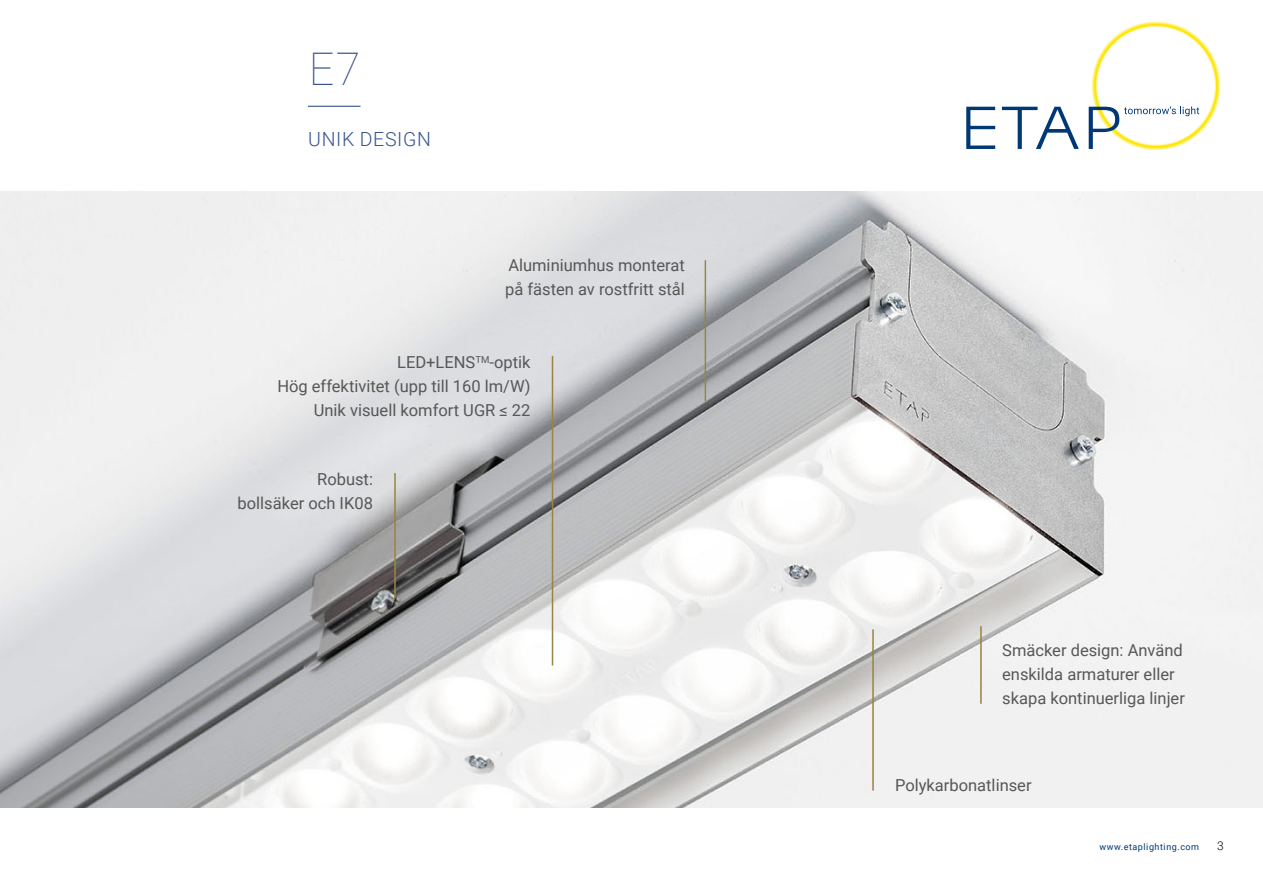
<style>
.page{position:relative;width:1263px;height:893px;background:#fff}
.page>*{position:absolute;margin:0;border:0;box-sizing:border-box;transform-origin:0 0}
.t1{font:100 45px "Roboto";color:#38548d}
.t2{font:300 19.5px "Roboto";letter-spacing:.035em;color:#38548d}
.t3{font:16.5px/24px "Roboto";color:#575756}
.t4{font:300 12px "Roboto";color:#000}
.t5{font:9px "Roboto";letter-spacing:.06em;color:#003876}
</style>
<div class="page">
<svg style="left:966px;top:107px;width:29px;height:42px"></svg>
<svg style="left:1002px;top:107px;width:77px;height:42px"></svg>
<svg style="left:1089px;top:21px;width:132px;height:129px"></svg>
<img style="left:0;top:191px;width:1263px;height:617px">
<hr style="left:552px;top:356px;width:1px;height:309px;background:#998442">
<hr style="left:980px;top:626px;width:2px;height:78px;background:#998442">
<hr style="left:872px;top:629px;width:2px;height:162px;background:#998442">
<hr style="left:705px;top:260px;width:1px;height:141px;background:#998442">
<hr style="left:394px;top:473px;width:2px;height:125px;background:#998442">
<hr style="left:308px;top:106px;width:52px;height:1px;background:#38548d">
<h1 class="t1" style="left:309px;top:37px;width:53px">E7</h1>
<p class="t2" style="left:308px;top:125px;width:124px">UNIK DESIGN</p>
<p class="t3" style="left:505px;top:252px;width:181px">Aluminiumhus monterat på fästen av rostfritt stål</p>
<p class="t3" style="left:277px;top:350px;width:255px;text-align:right">LED+LENS<sup>TM</sup>-optik<br>Hög effektivitet (upp till 160 lm/W)<br>Unik visuell komfort UGR ≤ 22</p>
<p class="t3" style="left:238px;top:467px;width:137px;text-align:right">Robust:<br>bollsäker och IK08</p>
<p class="t3" style="left:1002px;top:637px;width:184px">Smäcker design: Använd enskilda armaturer eller skapa kontinuerliga linjer</p>
<p class="t3" style="left:895px;top:772px;width:138px">Polykarbonatlinser</p>
<p class="t5" style="left:1099px;top:841px;width:101px">www.etaplighting.com</p>
<p class="t4" style="left:1217px;top:838px;width:8px">3</p>
</div>
